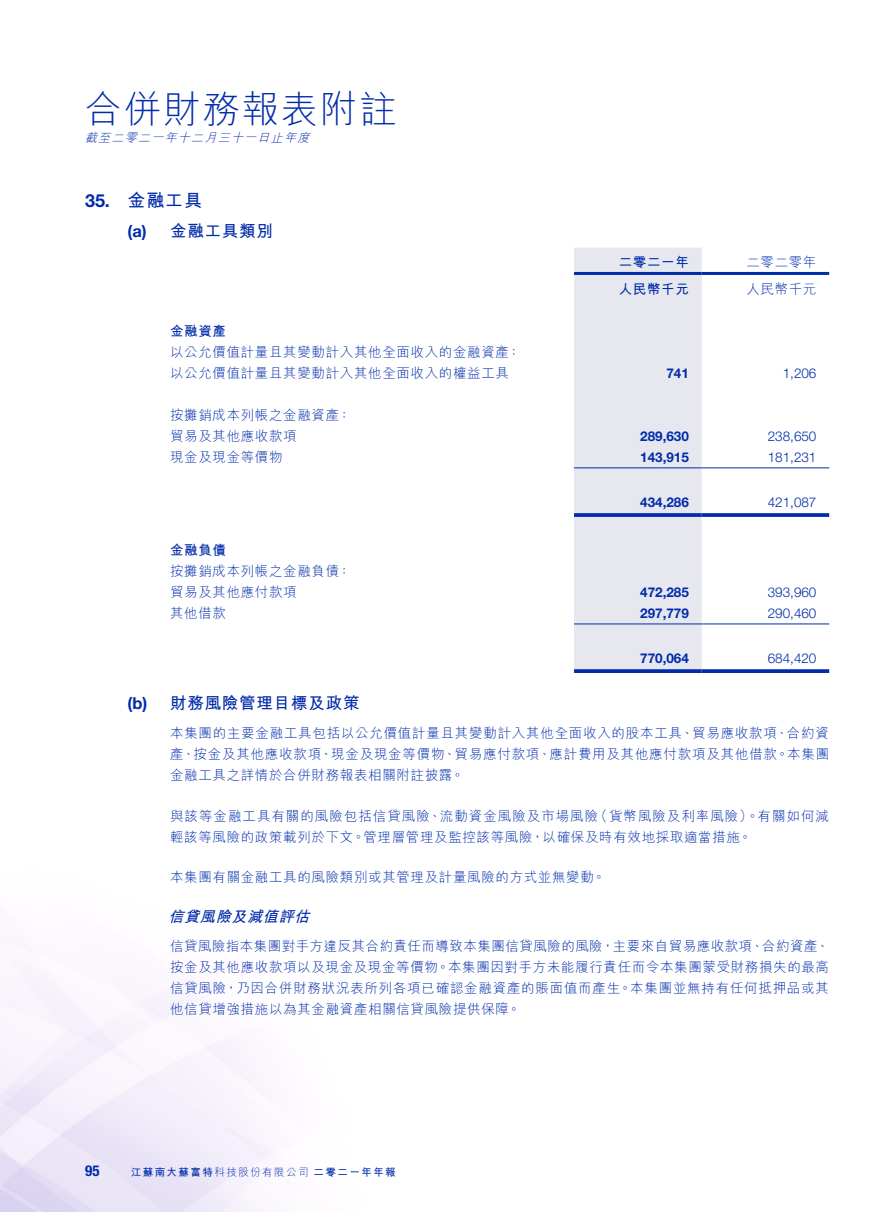
<style>
.page{position:relative;width:893px;height:1212px;background:#fff}
.page>*{position:absolute;margin:0;border:0;box-sizing:border-box;transform-origin:0 0}
.t1{font:300 37.5px "M Hei HK";letter-spacing:.045em;color:#002baa}
.t2{font:700 18px "M Hei HK";color:#002baa}
.t3{font:700 16.5px "M Hei HK";letter-spacing:.05em;color:#002baa}
.t4{font:italic 700 15px "M Hei HK";color:#002baa}
.t5{font:700 condensed 15px "Helvetica Neue LT Std";color:#002baa}
.t6{font:300 13.5px/21px "M Hei HK";letter-spacing:.05em;color:#002baa}
.t7{font:300 13.5px/21px "M Hei HK";letter-spacing:.075em;color:#002baa}
.t8{font:300 13.5px "Helvetica Neue LT Std";color:#002baa}
.t9{font:700 13.5px "Helvetica Neue LT Std";color:#002baa}
.t10{font:700 13.5px "M Hei HK";letter-spacing:.05em;color:#002baa}
.t11{font:italic 300 12px "M Hei HK";color:#002baa}
.t12{font:700 10.5px "M Hei HK";letter-spacing:.14em;color:#002baa}
.s1{font-family:"Helvetica Neue LT Std"}
.s2{font-weight:300}
</style>
<div class="page">
<div style="left:574px;top:248px;width:128px;height:421px;background:#e6e7ef"></div>
<hr style="left:574px;top:272px;width:128px;height:3px;background:#002baa">
<hr style="left:702px;top:272px;width:127px;height:3px;background:#002baa">
<hr style="left:574px;top:467px;width:128px;height:1px;background:#002baa">
<hr style="left:702px;top:467px;width:127px;height:1px;background:#002baa">
<svg style="left:574px;top:513px;width:128px;height:4px"></svg>
<svg style="left:702px;top:513px;width:127px;height:4px"></svg>
<hr style="left:574px;top:623px;width:128px;height:1px;background:#002baa">
<hr style="left:702px;top:623px;width:127px;height:1px;background:#002baa">
<svg style="left:574px;top:669px;width:128px;height:4px"></svg>
<svg style="left:702px;top:669px;width:127px;height:4px"></svg>
<h1 class="t1" style="left:85px;top:90px;width:313px">合併財務報表附註</h1>
<p class="t11" style="left:85px;top:132px;width:229px">截至二零二一年十二月三十一日止年度</p>
<h2 class="t2" style="left:85px;top:188px;width:119px"><span class="s1">35.</span> 金融工具</h2>
<p class="t3" style="left:128px;top:219px;width:147px"><span class="s1">(a)</span> 金融工具類別</p>
<p class="t10" style="left:170px;top:321px;width:57px">金融資產</p>
<p class="t6" style="left:170px;top:342px;width:352px">以公允價值計量且其變動計入其他全面收入的金融資產：以公允價值計量且其變動計入其他全面收入的權益工具</p>
<p class="t6" style="left:170px;top:405px;width:182px">按攤銷成本列帳之金融資產：貿易及其他應收款項</p>
<p class="t10" style="left:619px;top:252px;width:72px">二零二一年</p>
<p class="t6" style="left:746px;top:251px;width:72px">二零二零年</p>
<p class="t10" style="left:619px;top:279px;width:72px">人民幣千元</p>
<p class="t6" style="left:746px;top:279px;width:72px">人民幣千元</p>
<p class="t9" style="left:666px;top:365px;width:24px">741</p>
<p class="t8" style="left:783px;top:365px;width:35px">1,206</p>
<p class="t9" style="left:640px;top:428px;width:50px">289,630</p>
<p class="t8" style="left:768px;top:428px;width:50px">238,650</p>
<p class="t6" style="left:170px;top:447px;width:114px">現金及現金等價物</p>
<p class="t9" style="left:640px;top:449px;width:50px">143,915</p>
<p class="t8" style="left:768px;top:449px;width:50px">181,231</p>
<p class="t9" style="left:640px;top:493px;width:50px">434,286</p>
<p class="t8" style="left:768px;top:494px;width:50px">421,087</p>
<p class="t10" style="left:170px;top:540px;width:57px">金融負債</p>
<p class="t6" style="left:170px;top:561px;width:182px">按攤銷成本列帳之金融負債：貿易及其他應付款項</p>
<p class="t9" style="left:640px;top:584px;width:50px">472,285</p>
<p class="t8" style="left:768px;top:584px;width:50px">393,960</p>
<p class="t6" style="left:170px;top:603px;width:57px">其他借款</p>
<p class="t9" style="left:640px;top:605px;width:50px">297,779</p>
<p class="t8" style="left:768px;top:605px;width:50px">290,460</p>
<p class="t9" style="left:640px;top:649px;width:50px">770,064</p>
<p class="t8" style="left:768px;top:650px;width:50px">684,420</p>
<p class="t3" style="left:128px;top:691px;width:233px"><span class="s1">(b)</span> 財務風險管理目標及政策</p>
<p class="t6" style="left:170px;top:723px;width:661px;text-align:justify">本集團的主要金融工具包括以公允價值計量且其變動計入其他全面收入的股本工具、貿易應收款項、合約資產、按金及其他應收款項、現金及現金等價物、貿易應付款項、應計費用及其他應付款項及其他借款。本集團金融工具之詳情於合併財務報表相關附註披露。</p>
<p class="t7" style="left:170px;top:805px;width:660px">與該等金融工具有關的風險包括信貸風險、流動資金風險及市場風險（貨幣風險及利率風險）。有關如何減輕該等風險的政策載列於下文。管理層管理及監控該等風險，以確保及時有效地採取適當措施。</p>
<p class="t6" style="left:170px;top:866px;width:437px">本集團有關金融工具的風險類別或其管理及計量風險的方式並無變動。</p>
<p class="t4" style="left:169px;top:905px;width:147px">信貸風險及減值評估</p>
<p class="t6" style="left:170px;top:936px;width:661px;text-align:justify">信貸風險指本集團對手方違反其合約責任而導致本集團信貸風險的風險，主要來自貿易應收款項、合約資產、按金及其他應收款項以及現金及現金等價物。本集團因對手方未能履行責任而令本集團蒙受財務損失的最高信貸風險，乃因合併財務狀況表所列各項已確認金融資產的賬面值而產生。本集團並無持有任何抵押品或其他信貸增強措施以為其金融資產相關信貸風險提供保障。</p>
<p class="t5" style="left:85px;top:1161px;width:16px">95</p>
<p class="t12" style="left:131px;top:1165px;width:267px">江蘇南大蘇富特<span class="s2">科技股份有限公司</span>二零二一年年報</p>
</div>
